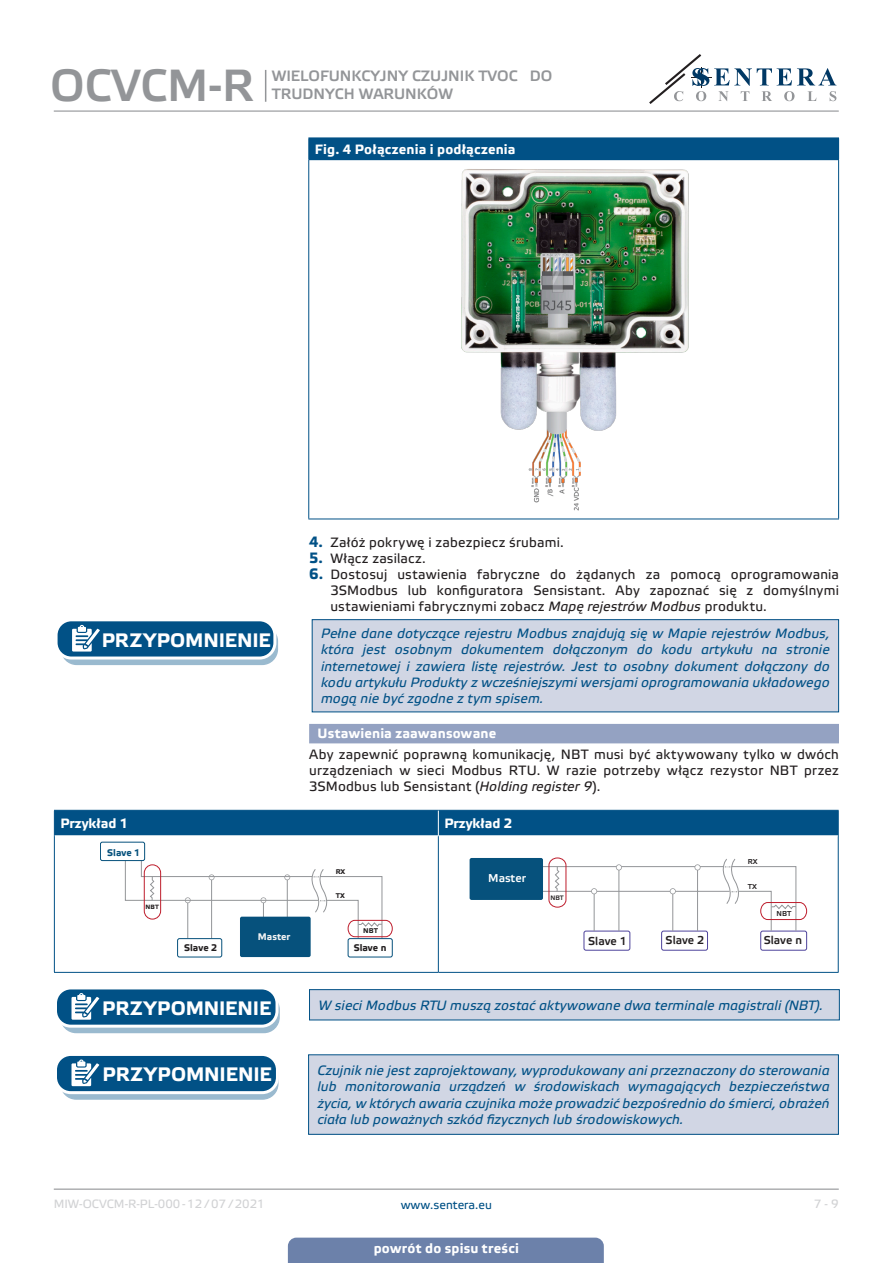
<style>
.page{position:relative;width:893px;height:1263px;background:#fff}
.page>*{position:absolute;margin:0;border:0;box-sizing:border-box;transform-origin:0 0}
.t1{font:45px "Etelka Medium Pro";color:#939598}
.t2{font:700 19.5px "Etelka Text Pro";letter-spacing:-.005em;color:#fff}
.t3{font:15px/18px "Etelka Medium Pro";color:#939598}
.attention{font:italic 13.5px/16.2px "Etelka Text Pro";letter-spacing:.005em;color:#015186;text-align:justify}
.body{font:13.5px/16.2px "Etelka Text Pro";letter-spacing:.015em;color:#231f20;text-align:justify}
.table_text{font:700 13.5px "Etelka Text Pro";letter-spacing:.015em;color:#fff}
.Number-roman{font:700 13.5px "Etelka Text Pro";letter-spacing:.015em;color:#fff}
.head-table{font:700 13.5px "Etelka Text Pro";color:#fff}
.t4{font:12px "Etelka Text Pro";color:#d1d2d4}
.t5{font:12px "Etelka Text Pro";color:#015186}
.t6{font:11.4px "Etelka Medium Pro";color:#231f20}
.t7{font:11.4px "Etelka Medium Pro";color:#fff}
.t8{font:700 9.6px "Etelka Text Pro";color:#231f20}
.t9{font:700 9.6px "Etelka Text Pro";color:#f2f3f4}
.t10{font:700 9.6px "Etelka Text Pro";color:#06517c}
.t11{font:7.2px "Etelka Medium Pro";color:#231f20}
.t12{font:700 6.9px "Etelka Text Pro";color:#231f20}
.t13{font:6.45px "Etelka Medium Pro";color:#231f20}
.t14{font:700 6.15px "Etelka Text Pro";color:#231f20}
.s1{font-weight:700;font-size:15px;color:#015186}
.s2{font-style:italic}
</style>
<div class="page">
<hr style="left:54px;top:111px;width:785px;height:1px;background:#939598">
<hr style="left:54px;top:1188px;width:785px;height:2px;background:#939598">
<svg style="left:649px;top:54px;width:187px;height:50px"></svg>
<div style="left:288px;top:1237px;width:316px;height:26px;background:#6c81aa"></div>
<hr style="left:265px;top:70px;width:1px;height:32px;background:#939598">
<div style="left:309px;top:724px;width:530px;height:19px;background:#94a2c2"></div>
<div style="left:309px;top:138px;width:530px;height:22px;background:#015186"></div>
<svg style="left:308px;top:138px;width:1px;height:21px"></svg>
<hr style="left:308px;top:159px;width:531px;height:1px;background:#015186">
<hr style="left:308px;top:160px;width:1px;height:359px;background:#015186">
<hr style="left:838px;top:160px;width:1px;height:359px;background:#015186">
<hr style="left:308px;top:519px;width:531px;height:1px;background:#015186">
<img style="left:461px;top:169px;width:228px;height:342px">
<div style="left:312px;top:620px;width:527px;height:92px;background:#d1d6e4"></div>
<div style="left:312px;top:619px;width:527px;height:93px;border:1px solid #015186"></div>
<svg style="left:61px;top:626px;width:216px;height:38px"></svg>
<div style="left:61px;top:625px;width:217px;height:40px;border:1px solid #015186;border-radius:15px"></div>
<div style="left:56px;top:620px;width:219px;height:38px;background:#015186;border-radius:15px"></div>
<div style="left:55px;top:618px;width:221px;height:41px;border:3px solid #fff;border-radius:15px"></div>
<svg style="left:72px;top:625px;width:33px;height:34px"></svg>
<hr style="left:54px;top:836px;width:1px;height:136px;background:#015186">
<hr style="left:54px;top:972px;width:384px;height:1px;background:#015186">
<hr style="left:838px;top:836px;width:1px;height:136px;background:#015186">
<hr style="left:438px;top:972px;width:401px;height:1px;background:#015186">
<div style="left:54px;top:810px;width:785px;height:26px;background:#015186"></div>
<hr style="left:55px;top:835px;width:383px;height:1px;background:#fff">
<hr style="left:438px;top:835px;width:400px;height:1px;background:#fff">
<hr style="left:438px;top:836px;width:1px;height:136px;background:#015186">
<div style="left:177px;top:938px;width:45px;height:19px;border:1px solid #06517c;border-radius:2px"></div>
<div style="left:348px;top:938px;width:45px;height:19px;border:1px solid #06517c;border-radius:2px"></div>
<div style="left:240px;top:917px;width:71px;height:40px;background:#06517c;border-radius:2px"></div>
<svg style="left:125px;top:846px;width:268px;height:95px"></svg>
<div style="left:100px;top:842px;width:45px;height:18px;background:#fff;border-radius:2px"></div>
<div style="left:100px;top:842px;width:45px;height:19px;border:1px solid #06517c;border-radius:2px"></div>
<div style="left:661px;top:931px;width:47px;height:19px;border:1px solid #4e439b;border-radius:2px"></div>
<hr style="left:529px;top:891px;width:201px;height:1px;background:#939598">
<hr style="left:536px;top:866px;width:188px;height:1px;background:#939598">
<div style="left:584px;top:931px;width:46px;height:19px;border:1px solid #4e439b;border-radius:2px"></div>
<div style="left:760px;top:931px;width:47px;height:19px;border:1px solid #4e439b;border-radius:2px"></div>
<div style="left:470px;top:858px;width:73px;height:42px;background:#06517c;border-radius:2px"></div>
<svg style="left:548px;top:858px;width:259px;height:73px"></svg>
<div style="left:309px;top:990px;width:530px;height:30px;background:#d1d6e4"></div>
<div style="left:309px;top:989px;width:531px;height:31px;border:1px solid #015186"></div>
<div style="left:61px;top:994px;width:218px;height:38px;background:#9abacf;border-radius:15px"></div>
<div style="left:60px;top:993px;width:220px;height:40px;border:1px solid #015186;border-radius:15px"></div>
<div style="left:56px;top:988px;width:221px;height:38px;background:#015186;border-radius:15px"></div>
<div style="left:54px;top:986px;width:225px;height:42px;border:3px solid #fff;border-radius:15px"></div>
<svg style="left:71px;top:993px;width:39px;height:34px"></svg>
<div style="left:61px;top:1061px;width:217px;height:38px;background:linear-gradient(to right,#99b9ce,#9dbcd0);border-radius:15px"></div>
<div style="left:60px;top:1060px;width:219px;height:40px;border:1px solid #015186;border-radius:15px"></div>
<div style="left:56px;top:1054px;width:221px;height:39px;background:#015186;border-radius:15px"></div>
<div style="left:54px;top:1053px;width:225px;height:41px;border:3px solid #fff;border-radius:15px"></div>
<svg style="left:71px;top:1059px;width:34px;height:34px"></svg>
<div style="left:309px;top:1055px;width:529px;height:79px;background:#d1d6e4"></div>
<div style="left:308px;top:1054px;width:531px;height:81px;border:1px solid #015186"></div>
<h1 class="t1" style="left:50px;top:61px;width:205px">OCVCM-R</h1>
<p class="t3" style="left:272px;top:67px;width:282px">WIELOFUNKCYJNY CZUJNIK TVOC DO<br>TRUDNYCH WARUNKÓW</p>
<p class="table_text" style="left:315px;top:142px;width:202px">Fig. 4 Połączenia i podłączenia</p>
<p class="t2" style="left:102px;top:629px;width:171px">PRZYPOMNIENIE</p>
<p class="body" style="left:309px;top:535px;width:256px"><span class="s1">4.</span> Załóż pokrywę i zabezpiecz śrubami.</p>
<p class="body" style="left:309px;top:551px;width:118px"><span class="s1">5.</span> Włącz zasilacz.</p>
<p class="body" style="left:330px;top:567px;width:510px;text-indent:-21px"><span class="s1">6.</span> Dostosuj ustawienia fabryczne do żądanych za pomocą oprogramowania 3SModbus lub konfiguratora Sensistant. Aby zapoznać się z domyślnymi ustawieniami fabrycznymi zobacz <span class="s2">Mapę rejestrów Modbus</span> produktu.</p>
<p class="attention" style="left:321px;top:626px;width:510px">Pełne dane dotyczące rejestru Modbus znajdują się w Mapie rejestrów Modbus, która jest osobnym dokumentem dołączonym do kodu artykułu na stronie internetowej i zawiera listę rejestrów. Jest to osobny dokument dołączony do kodu artykułu Produkty z wcześniejszymi wersjami oprogramowania układowego mogą nie być zgodne z tym spisem.</p>
<p class="Number-roman" style="left:318px;top:726px;width:180px">Ustawienia zaawansowane</p>
<p class="body" style="left:309px;top:747px;width:531px">Aby zapewnić poprawną komunikację, NBT musi być aktywowany tylko w dwóch urządzeniach w sieci Modbus RTU. W razie potrzeby włącz rezystor NBT przez 3SModbus lub Sensistant (<span class="s2">Holding register 9</span>).</p>
<p class="head-table" style="left:60px;top:816px;width:70px">Przykład 1</p>
<p class="head-table" style="left:444px;top:816px;width:70px">Przykład 2</p>
<p class="t12" style="left:336px;top:868px;width:11px">RX</p>
<p class="t12" style="left:336px;top:892px;width:11px">ТX</p>
<p class="t12" style="left:363px;top:927px;width:16px">NBT</p>
<p class="t10" style="left:107px;top:847px;width:35px">Slave 1</p>
<p class="t7" style="left:488px;top:872px;width:39px">Master</p>
<p class="t14" style="left:146px;top:903px;width:15px">NBT</p>
<p class="t9" style="left:258px;top:931px;width:34px">Master</p>
<p class="t8" style="left:184px;top:943px;width:35px">Slave 2</p>
<p class="t8" style="left:354px;top:942px;width:34px">Slave n</p>
<p class="t13" style="left:550px;top:894px;width:15px">NBT</p>
<p class="t6" style="left:588px;top:935px;width:40px">Slave 1</p>
<p class="t6" style="left:666px;top:934px;width:40px">Slave 2</p>
<p class="t11" style="left:748px;top:858px;width:11px">RX</p>
<p class="t11" style="left:748px;top:883px;width:11px">ТX</p>
<p class="t11" style="left:776px;top:909px;width:16px">NBT</p>
<p class="t6" style="left:764px;top:934px;width:40px">Slave n</p>
<p class="t2" style="left:102px;top:997px;width:171px">PRZYPOMNIENIE</p>
<p class="attention" style="left:318px;top:998px;width:506px">W sieci Modbus RTU muszą zostać aktywowane dwa terminale magistrali (NBT).</p>
<p class="t2" style="left:103px;top:1064px;width:171px">PRZYPOMNIENIE</p>
<p class="attention" style="left:317px;top:1063px;width:514px">Czujnik nie jest zaprojektowany, wyprodukowany ani przeznaczony do sterowania lub monitorowania urządzeń w środowiskach wymagających bezpieczeństwa życia, w których awaria czujnika może prowadzić bezpośrednio do śmierci, obrażeń ciała lub poważnych szkód fizycznych lub środowiskowych.</p>
<p class="t4" style="left:54px;top:1197px;width:212px">MIW-OCVCM-R-PL-000 - 12 / 07 / 2021</p>
<p class="t5" style="left:401px;top:1198px;width:93px">www.sentera.eu</p>
<p class="t4" style="left:814px;top:1197px;width:27px">7 - 9</p>
<p class="table_text" style="left:374px;top:1240px;width:147px">powrót do spisu treści</p>
</div>
